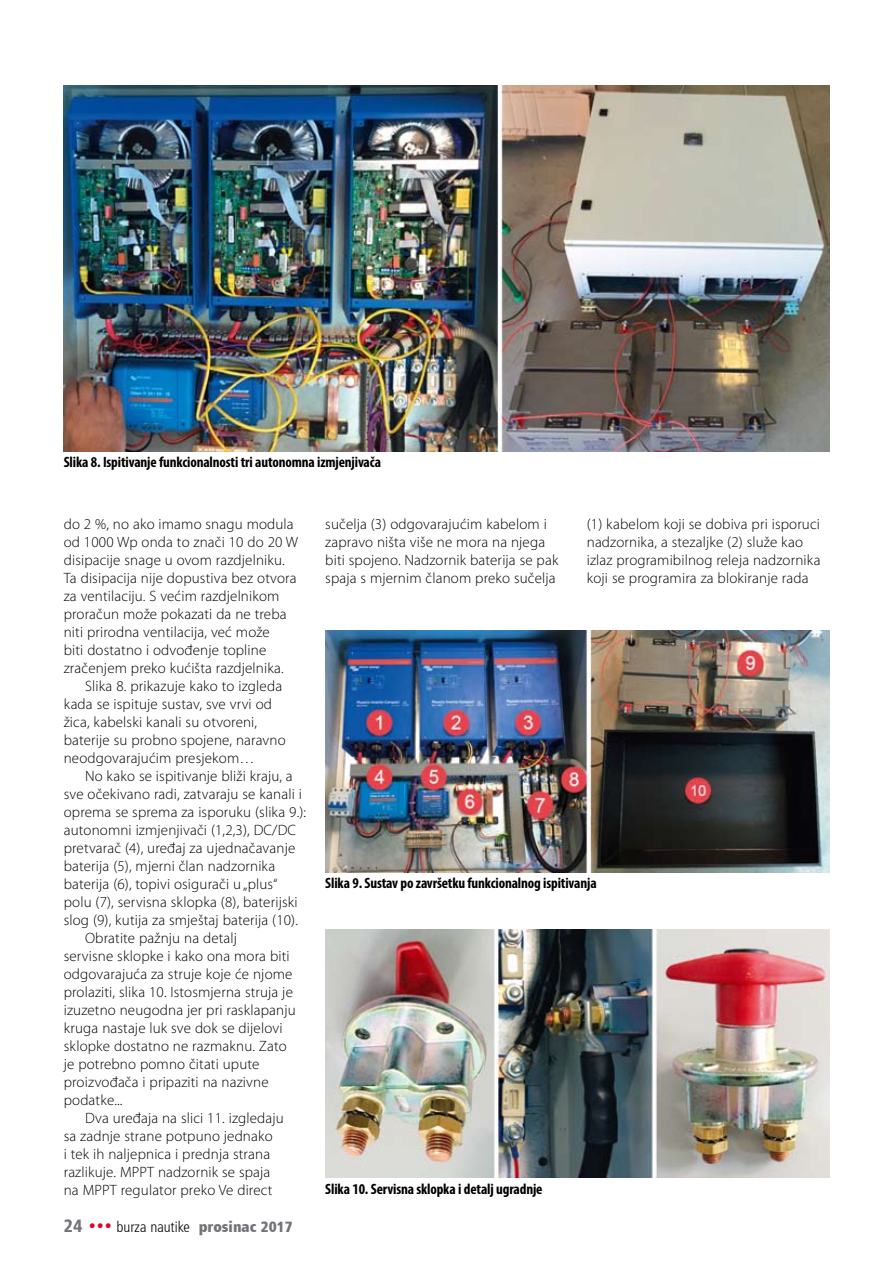
<style>
.page{position:relative;width:893px;height:1263px;background:#fff}
.page>*{position:absolute;margin:0;border:0;box-sizing:border-box;transform-origin:0 0}
.t1{font:300 15px/18px "Myriad Pro";letter-spacing:.01em;color:#000}
.t2{font:700 condensed 15px "Myriad Pro";letter-spacing:-.01em;color:#000}
.t3{font:15px "Humanist 777 L2 Light Condensed B";color:#000}
.s1{font-family:"Humanist 777 L2 Black Condensed B";font-size:18px;color:#747378}
.s2{font-family:"Humanist 777 L2 Black Condensed B";font-size:16.5px;color:#e60029}
.s3{font-family:"Humanist 777 L2 Extra Black Cond B";color:#747378}
</style>
<div class="page">
<img style="left:325px;top:631px;width:504px;height:241px">
<img style="left:325px;top:930px;width:504px;height:247px">
<img style="left:64px;top:85px;width:765px;height:366px">
<p class="t2" style="left:64px;top:452px;width:319px">Slika 8. Ispitivanje funkcionalnosti tri autonomna izmjenjivača</p>
<p class="t1" style="left:64px;top:514px;width:231px">do 2 %, no ako imamo snagu modula</p>
<p class="t1" style="left:64px;top:532px;width:236px">od 1000 Wp onda to znači 10 do 20 W</p>
<p class="t1" style="left:64px;top:550px;width:222px">disipacije snage u ovom razdjelniku.</p>
<p class="t1" style="left:64px;top:568px;width:234px">Ta disipacija nije dopustiva bez otvora</p>
<p class="t1" style="left:64px;top:586px;width:217px">za ventilaciju. S većim razdjelnikom</p>
<p class="t1" style="left:64px;top:604px;width:224px">proračun može pokazati da ne treba</p>
<p class="t1" style="left:64px;top:622px;width:207px">niti prirodna ventilacija, već može</p>
<p class="t1" style="left:64px;top:640px;width:204px">biti dostatno i odvođenje topline</p>
<p class="t1" style="left:64px;top:658px;width:222px">zračenjem preko kućišta razdjelnika.</p>
<p class="t1" style="left:85px;top:676px;width:199px">Slika 8. prikazuje kako to izgleda</p>
<p class="t1" style="left:64px;top:694px;width:210px">kada se ispituje sustav, sve vrvi od</p>
<p class="t1" style="left:64px;top:712px;width:195px">žica, kabelski kanali su otvoreni,</p>
<p class="t1" style="left:64px;top:730px;width:223px">baterije su probno spojene, naravno</p>
<p class="t1" style="left:64px;top:748px;width:192px">neodgovarajućim presjekom…</p>
<p class="t1" style="left:85px;top:766px;width:209px">No kako se ispitivanje bliži kraju, a</p>
<p class="t1" style="left:64px;top:784px;width:240px">sve očekivano radi, zatvaraju se kanali i</p>
<p class="t1" style="left:64px;top:802px;width:244px">oprema se sprema za isporuku (slika 9.):</p>
<p class="t1" style="left:64px;top:820px;width:234px">autonomni izmjenjivači (1,2,3), DC/DC</p>
<p class="t1" style="left:64px;top:838px;width:233px">pretvarač (4), uređaj za ujednačavanje</p>
<p class="t1" style="left:64px;top:856px;width:213px">baterija (5), mjerni član nadzornika</p>
<p class="t1" style="left:64px;top:874px;width:215px">baterija (6), topivi osigurači u „plus“</p>
<p class="t1" style="left:64px;top:892px;width:235px">polu (7), servisna sklopka (8), baterijski</p>
<p class="t1" style="left:64px;top:910px;width:236px">slog (9), kutija za smještaj baterija (10).</p>
<p class="t1" style="left:85px;top:928px;width:154px">Obratite pažnju na detalj</p>
<p class="t1" style="left:64px;top:946px;width:227px">servisne sklopke i kako ona mora biti</p>
<p class="t1" style="left:64px;top:964px;width:230px">odgovarajuća za struje koje će njome</p>
<p class="t1" style="left:64px;top:982px;width:231px">prolaziti, slika 10. Istosmjerna struja je</p>
<p class="t1" style="left:64px;top:1000px;width:233px">izuzetno neugodna jer pri rasklapanju</p>
<p class="t1" style="left:64px;top:1018px;width:220px">kruga nastaje luk sve dok se dijelovi</p>
<p class="t1" style="left:64px;top:1036px;width:224px">sklopke dostatno ne razmaknu. Zato</p>
<p class="t1" style="left:64px;top:1054px;width:197px">je potrebno pomno čitati upute</p>
<p class="t1" style="left:64px;top:1072px;width:206px">proizvođača i pripaziti na nazivne</p>
<p class="t1" style="left:64px;top:1090px;width:60px">podatke...</p>
<p class="t1" style="left:85px;top:1108px;width:200px">Dva uređaja na slici 11. izgledaju</p>
<p class="t1" style="left:64px;top:1126px;width:210px">sa zadnje strane potpuno jednako</p>
<p class="t1" style="left:64px;top:1144px;width:208px">i tek ih naljepnica i prednja strana</p>
<p class="t1" style="left:64px;top:1162px;width:208px">razlikuje. MPPT nadzornik se spaja</p>
<p class="t1" style="left:64px;top:1180px;width:210px">na MPPT regulator preko Ve direct</p>
<p class="t3" style="left:64px;top:1217px;width:231px"><span class="s1">24</span> <span class="s2">•••</span> burza nautike <span class="s3">prosinac 2017</span></p>
<p class="t1" style="left:325px;top:514px;width:235px">sučelja (3) odgovarajućim kabelom i zapravo ništa više ne mora na njega biti spojeno. Nadzornik baterija se pak spaja s mjernim članom preko sučelja</p>
<p class="t1" style="left:587px;top:514px;width:235px">(1) kabelom koji se dobiva pri isporuci nadzornika, a stezaljke (2) služe kao izlaz programibilnog releja nadzornika koji se programira za blokiranje rada</p>
<p class="t2" style="left:325px;top:873px;width:273px">Slika 9. Sustav po završetku funkcionalnog ispitivanja</p>
<p class="t2" style="left:325px;top:1179px;width:219px">Slika 10. Servisna sklopka i detalj ugradnje</p>
</div>
